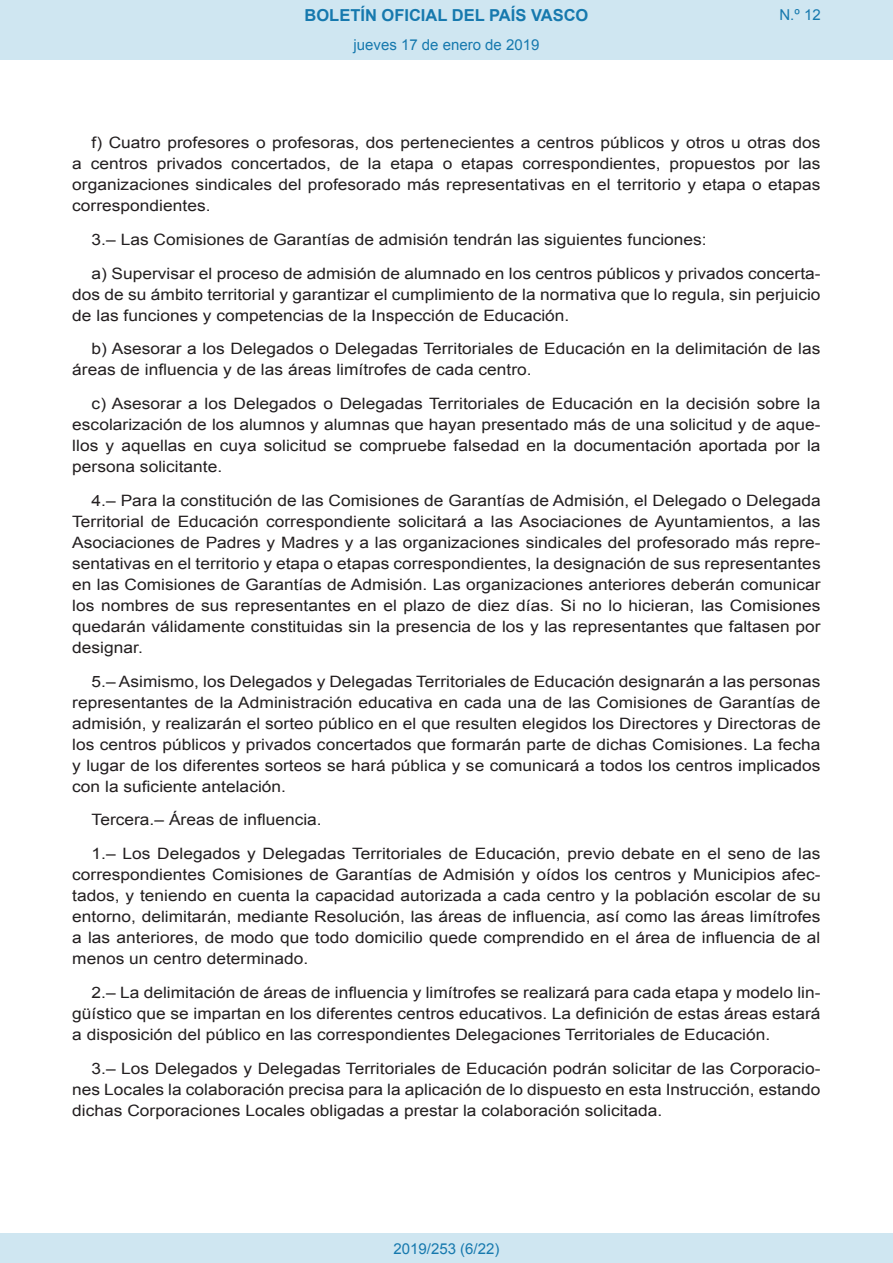
<style>
.page{position:relative;width:893px;height:1263px;background:#fff}
.page>*{position:absolute;margin:0;border:0;box-sizing:border-box;transform-origin:0 0}
.t1{font:700 16.5px "Arial";color:#1679ae}
.BOPVDetalle{font:15.6px/21px "Arial";color:#231f20;text-align:justify;scale:1.11 1}
.Paginacion_Centro{font:15px "Arial";color:#1679ae}
</style>
<div class="page">
<div style="left:0;top:0;width:893px;height:60px;background:#cfe6f1"></div>
<div style="left:0;top:1233px;width:893px;height:30px;background:#cfe6f1"></div>
<p class="t1" style="left:305px;top:4px;width:285px">BOLETÍN OFICIAL DEL PAÍS VASCO</p>
<p class="Paginacion_Centro" style="left:353px;top:35px;width:187px">jueves 17 de enero de 2019</p>
<p class="Paginacion_Centro" style="left:779px;top:5px;width:43px">N.º 12</p>
<p class="BOPVDetalle" style="left:72px;top:132px;width:676px;text-indent:19px">f) Cuatro profesores o profesoras, dos pertenecientes a centros públicos y otros u otras dos a centros privados concertados, de la etapa o etapas correspondientes, propuestos por las organizaciones sindicales del profesorado más representativas en el territorio y etapa o etapas correspondientes.</p>
<p class="BOPVDetalle" style="left:92px;top:229px;width:556px">3.– Las Comisiones de Garantías de admisión tendrán las siguientes funciones:</p>
<p class="BOPVDetalle" style="left:72px;top:263px;width:676px;text-indent:19px">a) Supervisar el proceso de admisión de alumnado en los centros públicos y privados concerta&shy;dos de su ámbito territorial y garantizar el cumplimiento de la normativa que lo regula, sin perjuicio de las funciones y competencias de la Inspección de Educación.</p>
<p class="BOPVDetalle" style="left:72px;top:339px;width:675px;text-indent:19px">b) Asesorar a los Delegados o Delegadas Territoriales de Educación en la delimitación de las áreas de influencia y de las áreas limítrofes de cada centro.</p>
<p class="BOPVDetalle" style="left:72px;top:393px;width:676px;text-indent:19px">c) Asesorar a los Delegados o Delegadas Territoriales de Educación en la decisión sobre la escolarización de los alumnos y alumnas que hayan presentado más de una solicitud y de aque&shy;llos y aquellas en cuya solicitud se compruebe falsedad en la documentación aportada por la persona solicitante.</p>
<p class="BOPVDetalle" style="left:72px;top:490px;width:676px;text-indent:19px">4.– Para la constitución de las Comisiones de Garantías de Admisión, el Delegado o Delegada Territorial de Educación correspondiente solicitará a las Asociaciones de Ayuntamientos, a las Asociaciones de Padres y Madres y a las organizaciones sindicales del profesorado más repre&shy;sentativas en el territorio y etapa o etapas correspondientes, la designación de sus representantes en las Comisiones de Garantías de Admisión. Las organizaciones anteriores deberán comunicar los nombres de sus representantes en el plazo de diez días. Si no lo hicieran, las Comisiones quedarán válidamente constituidas sin la presencia de los y las representantes que faltasen por designar.</p>
<p class="BOPVDetalle" style="left:72px;top:671px;width:676px;text-indent:19px">5.– Asimismo, los Delegados y Delegadas Territoriales de Educación designarán a las personas representantes de la Administración educativa en cada una de las Comisiones de Garantías de admisión, y realizarán el sorteo público en el que resulten elegidos los Directores y Directoras de los centros públicos y privados concertados que formarán parte de dichas Comisiones. La fecha y lugar de los diferentes sorteos se hará pública y se comunicará a todos los centros implicados con la suficiente antelación.</p>
<p class="BOPVDetalle" style="left:92px;top:810px;width:209px">Tercera.– Áreas de influencia.</p>
<p class="BOPVDetalle" style="left:72px;top:843px;width:676px;text-indent:19px">1.– Los Delegados y Delegadas Territoriales de Educación, previo debate en el seno de las correspondientes Comisiones de Garantías de Admisión y oídos los centros y Municipios afec&shy;tados, y teniendo en cuenta la capacidad autorizada a cada centro y la población escolar de su entorno, delimitarán, mediante Resolución, las áreas de influencia, así como las áreas limítrofes a las anteriores, de modo que todo domicilio quede comprendido en el área de influencia de al menos un centro determinado.</p>
<p class="BOPVDetalle" style="left:72px;top:982px;width:676px;text-indent:19px">2.– La delimitación de áreas de influencia y limítrofes se realizará para cada etapa y modelo lin&shy;güístico que se impartan en los diferentes centros educativos. La definición de estas áreas estará a disposición del público en las correspondientes Delegaciones Territoriales de Educación.</p>
<p class="BOPVDetalle" style="left:72px;top:1058px;width:676px;text-indent:19px">3.– Los Delegados y Delegadas Territoriales de Educación podrán solicitar de las Corporacio&shy;nes Locales la colaboración precisa para la aplicación de lo dispuesto en esta Instrucción, estando dichas Corporaciones Locales obligadas a prestar la colaboración solicitada.</p>
<p class="Paginacion_Centro" style="left:393px;top:1238px;width:107px">2019/253 (6/22)</p>
</div>
